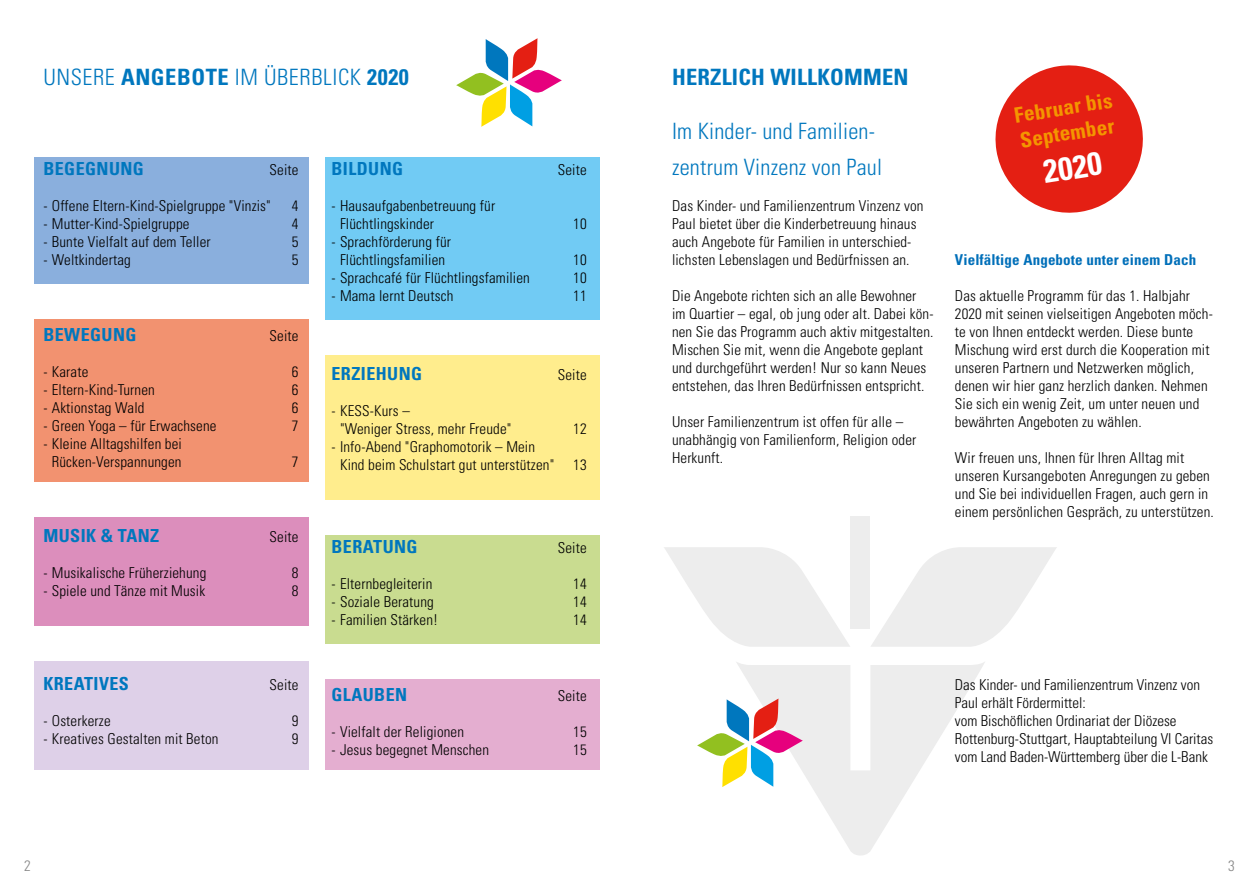
<style>
.page{position:relative;width:1259px;height:893px;background:#fff}
.page>*{position:absolute;margin:0;border:0;box-sizing:border-box;transform-origin:0 0}
.t1{font:700 condensed 32.4px "Univers LT Std";color:#fff}
.t2{font:300 condensed 22.5px/36px "Univers LT Std";letter-spacing:.01em;color:#0077be}
.t3{font:700 condensed 22.5px "Univers LT Std";letter-spacing:.01em;color:#0077be}
.t4{font:700 condensed 21.3px/25.5px "Univers LT Std";color:#f49600}
.t5{font:700 condensed 18px "Univers LT Std";letter-spacing:.025em;color:#0077be}
.t6{font:300 condensed 15px/18px "Univers LT Std";letter-spacing:.01em;color:#000}
.t7{font:700 condensed 15px "Univers LT Std";letter-spacing:.01em;color:#006fb9}
.t8{font:300 condensed 15px "Univers LT Std";color:#878787}
.s1{font-weight:700}
</style>
<div class="page">
<div style="left:325px;top:679px;width:274px;height:90px;background:#e4aed0"></div>
<div style="left:850px;top:516px;width:20px;height:113px;background:#ededed"></div>
<svg style="left:871px;top:547px;width:186px;height:100px"></svg>
<svg style="left:664px;top:547px;width:186px;height:100px"></svg>
<svg style="left:736px;top:662px;width:249px;height:193px;fill:#f2f2f2"></svg>
<svg style="left:697px;top:698px;width:106px;height:89px"></svg>
<div style="left:325px;top:535px;width:274px;height:108px;background:#c9dc90"></div>
<div style="left:34px;top:661px;width:274px;height:108px;background:#ded0e8"></div>
<div style="left:34px;top:517px;width:274px;height:108px;background:#dc8ebc"></div>
<div style="left:34px;top:319px;width:274px;height:162px;background:#f29270"></div>
<div style="left:34px;top:157px;width:274px;height:126px;background:#8aafdd"></div>
<div style="left:325px;top:355px;width:275px;height:144px;background:#ffed8d"></div>
<div style="left:325px;top:157px;width:274px;height:162px;background:#71cbf4"></div>
<svg style="left:995px;top:65px;width:148px;height:148px"></svg>
<svg style="left:456px;top:38px;width:106px;height:89px"></svg>
<h2 class="t2" style="left:43px;top:59px;width:367px">UNSERE <span class="s1">ANGEBOTE</span> IM ÜBERBLICK <span class="s1">2020</span></h2>
<p class="t5" style="left:43px;top:158px;width:102px">BEGEGNUNG</p>
<p class="t6" style="left:270px;top:161px;width:30px">Seite</p>
<p class="t6" style="left:43px;top:197px;width:229px">- Offene Eltern-Kind-Spielgruppe "Vinzis"</p>
<p class="t6" style="left:292px;top:197px;width:8px">4</p>
<p class="t6" style="left:43px;top:215px;width:148px">- Mutter-Kind-Spielgruppe</p>
<p class="t6" style="left:292px;top:215px;width:8px">4</p>
<p class="t6" style="left:43px;top:233px;width:169px">- Bunte Vielfalt auf dem Teller</p>
<p class="t6" style="left:292px;top:233px;width:8px">5</p>
<p class="t6" style="left:43px;top:251px;width:89px">- Weltkindertag</p>
<p class="t6" style="left:292px;top:251px;width:8px">5</p>
<p class="t5" style="left:43px;top:323px;width:95px">BEWEGUNG</p>
<p class="t6" style="left:270px;top:327px;width:30px">Seite</p>
<p class="t6" style="left:43px;top:363px;width:47px">- Karate</p>
<p class="t6" style="left:292px;top:363px;width:8px">6</p>
<p class="t6" style="left:43px;top:381px;width:113px">- Eltern-Kind-Turnen</p>
<p class="t6" style="left:292px;top:381px;width:8px">6</p>
<p class="t6" style="left:43px;top:399px;width:103px">- Aktionstag Wald</p>
<p class="t6" style="left:292px;top:399px;width:8px">6</p>
<p class="t6" style="left:43px;top:417px;width:175px">- Green Yoga – für Erwachsene</p>
<p class="t6" style="left:292px;top:417px;width:8px">7</p>
<p class="t6" style="left:43px;top:435px;width:140px;text-align:center">- Kleine Alltagshilfen bei<br>Rücken-Verspannungen</p>
<p class="t6" style="left:292px;top:453px;width:8px">7</p>
<p class="t5" style="left:43px;top:525px;width:117px">MUSIK &amp; TANZ</p>
<p class="t6" style="left:270px;top:528px;width:30px">Seite</p>
<p class="t6" style="left:43px;top:564px;width:165px">- Musikalische Früherziehung</p>
<p class="t6" style="left:292px;top:564px;width:8px">8</p>
<p class="t6" style="left:43px;top:582px;width:163px">- Spiele und Tänze mit Musik</p>
<p class="t6" style="left:292px;top:582px;width:8px">8</p>
<p class="t5" style="left:43px;top:673px;width:87px">KREATIVES</p>
<p class="t6" style="left:270px;top:676px;width:30px">Seite</p>
<p class="t6" style="left:43px;top:712px;width:69px">- Osterkerze</p>
<p class="t6" style="left:292px;top:712px;width:8px">9</p>
<p class="t6" style="left:43px;top:730px;width:177px">- Kreatives Gestalten mit Beton</p>
<p class="t6" style="left:292px;top:730px;width:8px">9</p>
<p class="t5" style="left:331px;top:158px;width:73px">BILDUNG</p>
<p class="t6" style="left:558px;top:161px;width:30px">Seite</p>
<p class="t6" style="left:340px;top:197px;width:157px;text-indent:-9px">- Hausaufgabenbetreuung für<br>Flüchtlingskinder</p>
<p class="t6" style="left:573px;top:215px;width:15px">10</p>
<p class="t6" style="left:331px;top:233px;width:121px;text-align:center">- Sprachförderung für<br>Flüchtlingsfamilien</p>
<p class="t6" style="left:573px;top:251px;width:15px">10</p>
<p class="t6" style="left:331px;top:269px;width:200px">- Sprachcafé für Flüchtlingsfamilien</p>
<p class="t6" style="left:573px;top:269px;width:15px">10</p>
<p class="t6" style="left:331px;top:287px;width:123px">- Mama lernt Deutsch</p>
<p class="t6" style="left:573px;top:287px;width:15px">11</p>
<p class="t5" style="left:331px;top:363px;width:92px">ERZIEHUNG</p>
<p class="t6" style="left:558px;top:366px;width:30px">Seite</p>
<p class="t6" style="left:340px;top:402px;width:173px;text-indent:-9px">- KESS-Kurs –<br>"Weniger Stress, mehr Freude"</p>
<p class="t6" style="left:573px;top:420px;width:15px">12</p>
<p class="t6" style="left:340px;top:438px;width:216px;text-indent:-9px">- Info-Abend "Graphomotorik – Mein<br>Kind beim Schulstart gut unterstützen"</p>
<p class="t6" style="left:573px;top:456px;width:15px">13</p>
<p class="t5" style="left:331px;top:536px;width:88px">BERATUNG</p>
<p class="t6" style="left:558px;top:539px;width:30px">Seite</p>
<p class="t6" style="left:331px;top:575px;width:102px">- Elternbegleiterin</p>
<p class="t6" style="left:573px;top:575px;width:15px">14</p>
<p class="t6" style="left:331px;top:593px;width:104px">- Soziale Beratung</p>
<p class="t6" style="left:573px;top:593px;width:15px">14</p>
<p class="t6" style="left:331px;top:611px;width:108px">- Familien Stärken!</p>
<p class="t6" style="left:573px;top:611px;width:15px">14</p>
<p class="t5" style="left:331px;top:683px;width:77px">GLAUBEN</p>
<p class="t6" style="left:558px;top:687px;width:30px">Seite</p>
<p class="t6" style="left:331px;top:723px;width:134px">- Vielfalt der Religionen</p>
<p class="t6" style="left:573px;top:723px;width:15px">15</p>
<p class="t6" style="left:331px;top:741px;width:159px">- Jesus begegnet Menschen</p>
<p class="t6" style="left:573px;top:741px;width:15px">15</p>
<h2 class="t3" style="left:672px;top:63px;width:238px">HERZLICH WILLKOMMEN</h2>
<h2 class="t2" style="left:672px;top:113px;width:212px">Im Kinder- und Familien&shy;zentrum Vinzenz von Paul</h2>
<p class="t6" style="left:672px;top:197px;width:253px">Das Kinder- und Familienzentrum Vinzenz von Paul bietet über die Kinderbetreuung hinaus auch Angebote für Familien in unterschied&shy;lichsten Lebenslagen und Bedürfnissen an.</p>
<p class="t6" style="left:672px;top:287px;width:263px">Die Angebote richten sich an alle Bewohner im Quartier – egal, ob jung oder alt. Dabei kön&shy;nen Sie das Programm auch aktiv mitgestalten.<br>Mischen Sie mit, wenn die Angebote geplant und durchgeführt werden! Nur so kann Neues entstehen, das Ihren Bedürfnissen entspricht.</p>
<p class="t6" style="left:672px;top:413px;width:246px">Unser Familienzentrum ist offen für alle – unabhängig von Familienform, Religion oder<br>Herkunft.</p>
<h3 class="t4" style="left:1012px;top:103px;width:100px;rotate:-9deg">Februar bis<br>September</h3>
<h1 class="t1" style="left:1040px;top:152px;width:60px;rotate:-9deg">2020</h1>
<p class="t7" style="left:955px;top:251px;width:243px">Vielfältige Angebote unter einem Dach</p>
<p class="t6" style="left:955px;top:287px;width:259px">Das aktuelle Programm für das 1. Halbjahr 2020 mit seinen vielseitigen Angeboten möch&shy;te von Ihnen entdeckt werden. Diese bunte Mischung wird erst durch die Kooperation mit unseren Partnern und Netzwerken möglich, denen wir hier ganz herzlich danken. Nehmen Sie sich ein wenig Zeit, um unter neuen und bewährten Angeboten zu wählen.</p>
<p class="t6" style="left:955px;top:449px;width:260px">Wir freuen uns, Ihnen für Ihren Alltag mit unseren Kursangeboten Anregungen zu geben und Sie bei individuellen Fragen, auch gern in einem persönlichen Gespräch, zu unterstützen.</p>
<p class="t6" style="left:955px;top:675px;width:260px">Das Kinder- und Familienzentrum Vinzenz von Paul erhält Fördermittel:<br>vom Bischöflichen Ordinariat der Diözese Rottenburg-Stuttgart, Hauptabteilung VI Caritas vom Land Baden-Württemberg über die L-Bank</p>
<p class="t8" style="left:24px;top:856px;width:8px">2</p>
<p class="t8" style="left:1228px;top:856px;width:8px">3</p>
</div>
